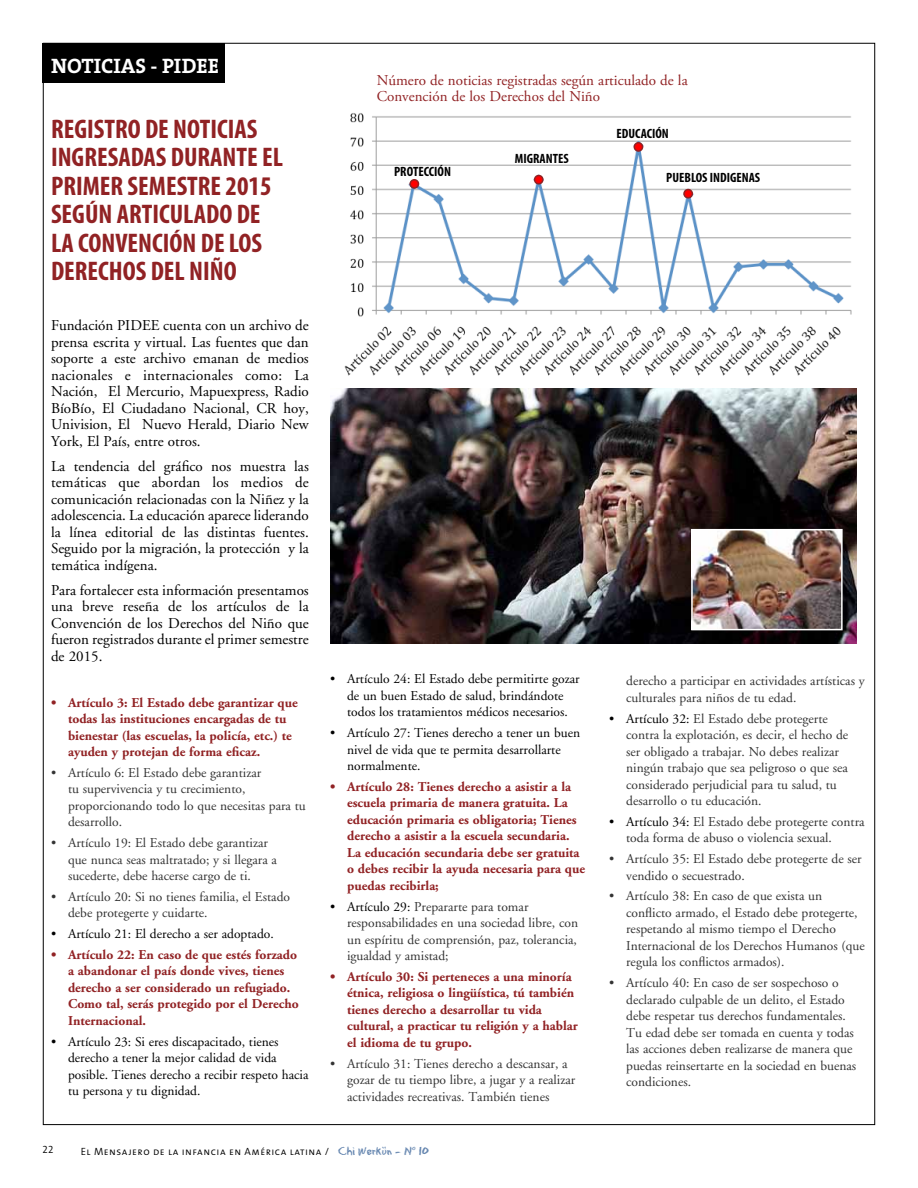
<style>
.page{position:relative;width:918px;height:1188px;background:#fff}
.page>*{position:absolute;margin:0;border:0;box-sizing:border-box;transform-origin:0 0}
.t1{font:700 condensed 27px/28.5px "Myriad Pro";color:#912224}
.t2{font:700 21px "The Serif";color:#fff}
.t3{font:15px/16.5px "Adobe Garamond";color:#000;text-align:justify}
.t4{font:15px/16.5px "Adobe Garamond Pro";color:#912224}
.t5{font:13.5px/16.5px "Adobe Garamond";color:#333}
.t6{font:700 13.5px/16.5px "Adobe Garamond";color:#912224}
.t7{font:13.5px/16.5px "Adobe Garamond";color:#000}
.t8{font:700 condensed 13.5px "Myriad Pro";color:#000}
.t9{font:10.5px "The Sans Semi Light Caps";letter-spacing:.05em;color:#000}
.s1{color:#000}
.s2{font-family:"Eraser Dust";font-size:12px;color:#6485af}
</style>
<div class="page">
<div style="left:43px;top:43px;width:182px;height:39px;background:#000"></div>
<img style="left:344px;top:113px;width:508px;height:263px">
<img style="left:330px;top:389px;width:526px;height:254px">
<img style="left:694px;top:532px;width:146px;height:95px">
<div style="left:691px;top:529px;width:152px;height:101px;border:2px solid #fff"></div>
<div style="left:634px;top:143px;width:9px;height:8px;background:#f00;border-radius:50%"></div>
<div style="left:634px;top:142px;width:9px;height:10px;border:2px solid #912224;border-radius:50%"></div>
<div style="left:410px;top:180px;width:8px;height:8px;background:#f00;border-radius:50%"></div>
<div style="left:409px;top:179px;width:10px;height:10px;border:2px solid #912224;border-radius:50%"></div>
<div style="left:535px;top:176px;width:8px;height:8px;background:#f00;border-radius:50%"></div>
<div style="left:534px;top:175px;width:10px;height:10px;border:2px solid #912224;border-radius:50%"></div>
<div style="left:684px;top:190px;width:8px;height:8px;background:#f00;border-radius:50%"></div>
<div style="left:683px;top:189px;width:10px;height:10px;border:2px solid #912224;border-radius:50%"></div>
<h2 class="t2" style="left:51px;top:48px;width:170px">NOTICIAS - PIDEE</h2>
<h1 class="t1" style="left:51px;top:115px;width:234px">REGISTRO DE NOTICIAS<br>INGRESADAS DURANTE EL<br>PRIMER SEMESTRE 2015<br>SEGÚN ARTICULADO DE<br>LA CONVENCIÓN DE LOS<br>DERECHOS DEL NIÑO</h1>
<p class="t3" style="left:51px;top:318px;width:260px">Fundación PIDEE cuenta con un archivo de prensa escrita y virtual. Las fuentes que dan soporte a este archivo emanan de medios nacionales e internacionales como: La Nación, El Mercurio, Mapuexpress, Radio BíoBío, El Ciudadano Nacional, CR hoy, Univision, El Nuevo Herald, Diario New York, El País, entre otros.</p>
<p class="t3" style="left:51px;top:458px;width:259px">La tendencia del gráfico nos muestra las temáticas que abordan los medios de comunicación relacionadas con la Niñez y la adolescencia. La educación aparece liderando la línea editorial de las distintas fuentes.<br>Seguido por la migración, la protección y la temática indígena.</p>
<p class="t3" style="left:51px;top:582px;width:259px">Para fortalecer esta información presentamos una breve reseña de los artículos de la Convención de los Derechos del Niño que fueron registrados durante el primer semestre de 2015.</p>
<p class="t6" style="left:68px;top:694px;width:231px;text-indent:-17px">• Artículo 3: El Estado debe garantizar que todas las instituciones encargadas de tu bienestar (las escuelas, la policía, etc.) te ayuden y protejan de forma eficaz.</p>
<p class="t5" style="left:68px;top:765px;width:239px;text-indent:-17px">• Artículo 6: El Estado debe garantizar<br>tu supervivencia y tu crecimiento, proporcionando todo lo que necesitas para tu desarrollo.</p>
<p class="t5" style="left:68px;top:835px;width:210px;text-indent:-17px">• Artículo 19: El Estado debe garantizar que nunca seas maltratado; y si llegara a sucederte, debe hacerse cargo de ti.</p>
<p class="t5" style="left:68px;top:889px;width:224px;text-indent:-17px">• Artículo 20: Si no tienes familia, el Estado debe protegerte y cuidarte.</p>
<p class="t7" style="left:51px;top:926px;width:224px">• Artículo 21: El derecho a ser adoptado.</p>
<p class="t6" style="left:68px;top:947px;width:232px;text-indent:-17px">• Artículo 22: En caso de que estés forzado a abandonar el país donde vives, tienes derecho a ser considerado un refugiado.<br>Como tal, serás protegido por el Derecho Internacional.</p>
<p class="t7" style="left:68px;top:1033px;width:242px;text-indent:-17px">• Artículo 23: Si eres discapacitado, tienes derecho a tener la mejor calidad de vida posible. Tienes derecho a recibir respeto hacia tu persona y tu dignidad.</p>
<p class="t4" style="left:377px;top:72px;width:313px">Número de noticias registradas según articulado de la<br>Convención de los Derechos del Niño</p>
<p class="t8" style="left:617px;top:126px;width:54px">EDUCACIÓN</p>
<p class="t8" style="left:515px;top:151px;width:55px">MIGRANTES</p>
<p class="t8" style="left:666px;top:170px;width:95px">PUEBLOS INDIGENAS</p>
<p class="t8" style="left:394px;top:164px;width:58px">PROTECCIÓN</p>
<p class="t7" style="left:330px;top:671px;width:251px;text-align:center">• Artículo 24: El Estado debe permitirte gozar de un buen Estado de salud, brindándote<br>todos los tratamientos médicos necesarios.</p>
<p class="t7" style="left:347px;top:725px;width:235px;text-indent:-17px">• Artículo 27: Tienes derecho a tener un buen nivel de vida que te permita desarrollarte normalmente.</p>
<p class="t6" style="left:347px;top:779px;width:239px;text-indent:-17px">• Artículo 28: Tienes derecho a asistir a la escuela primaria de manera gratuita. La educación primaria es obligatoria; Tienes derecho a asistir a la escuela secundaria.<br>La educación secundaria debe ser gratuita o debes recibir la ayuda necesaria para que puedas recibirla;</p>
<p class="t5" style="left:347px;top:898px;width:233px;text-indent:-17px"><span class="s1">• Artículo 29:</span> Prepararte para tomar responsabilidades en una sociedad libre, con un espíritu de comprensión, paz, tolerancia, igualdad y amistad;</p>
<p class="t6" style="left:347px;top:969px;width:232px;text-indent:-17px">• Artículo 30: Si perteneces a una minoría étnica, religiosa o lingüística, tú también tienes derecho a desarrollar tu vida cultural, a practicar tu religión y a hablar el idioma de tu grupo.</p>
<p class="t5" style="left:347px;top:1055px;width:230px;text-indent:-17px">• Artículo 31: Tienes derecho a descansar, a gozar de tu tiempo libre, a jugar y a realizar actividades recreativas. También tienes</p>
<p class="t5" style="left:626px;top:673px;width:240px">derecho a participar en actividades artísticas y culturales para niños de tu edad.</p>
<p class="t5" style="left:626px;top:710px;width:224px;text-indent:-17px"><span class="s1">• Artículo 32:</span> El Estado debe protegerte contra la explotación, es decir, el hecho de ser obligado a trabajar. No debes realizar ningún trabajo que sea peligroso o que sea considerado perjudicial para tu salud, tu desarrollo o tu educación.</p>
<p class="t5" style="left:626px;top:814px;width:240px;text-indent:-17px"><span class="s1">• Artículo 34:</span> El Estado debe protegerte contra toda forma de abuso o violencia sexual.</p>
<p class="t5" style="left:626px;top:851px;width:237px;text-indent:-17px">• Artículo 35: El Estado debe protegerte de ser vendido o secuestrado.</p>
<p class="t5" style="left:626px;top:888px;width:240px;text-indent:-17px">• Artículo 38: En caso de que exista un conflicto armado, el Estado debe protegerte, respetando al mismo tiempo el Derecho Internacional de los Derechos Humanos (que regula los conflictos armados).</p>
<p class="t5" style="left:626px;top:975px;width:232px;text-indent:-17px">• Artículo 40: En caso de ser sospechoso o declarado culpable de un delito, el Estado debe respetar tus derechos fundamentales.<br>Tu edad debe ser tomada en cuenta y todas las acciones deben realizarse de manera que puedas reinsertarte en la sociedad en buenas condiciones.</p>
<p class="t9" style="left:43px;top:1141px;width:13px">22</p>
<p class="t9" style="left:81px;top:1142px;width:350px">El Mensajero de la infancia en América latina / <span class="s2">Chi Werkün - Nº 10</span></p>
</div>
